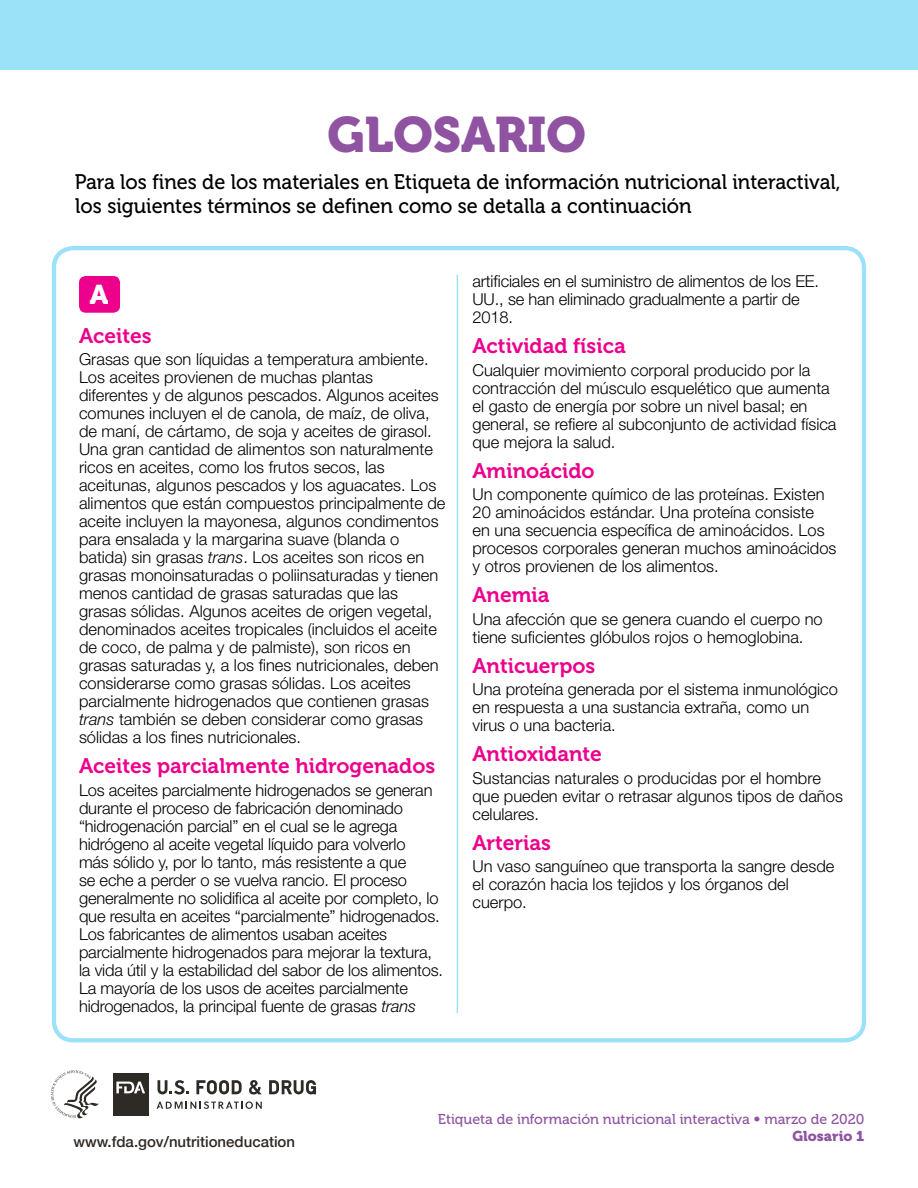
<style>
.page{position:relative;width:918px;height:1188px;background:#fff}
.page>*{position:absolute;margin:0;border:0;box-sizing:border-box;transform-origin:0 0}
.t1{font:49.5px "Museo 900";color:#8f53a1}
.Subhead_White{font:27px "Museo 900";color:#fff}
.Glossary_Body{font:21px/24px "Museo 500";color:#000;scale:.95 1}
.Glossary_Subhead{font:21px "Museo 700";color:#ec008c}
.Glossary_Subhead_Ora{font:21px "Museo 700";color:#ec008c}
.Glossary_Body-2{font:300 16.5px/18px "Helvetica Neue LT Std";color:#000}
.t2{font:500 15px "Helvetica Neue";color:#2e2925}
.t3{font:14.25px/17.1px "Museo 500";color:#8f53a1;text-align:right}
.s1{font-style:italic}
.s2{font-family:"Frutiger LT Std"}
.s3{font-family:"Museo 900"}
</style>
<div class="page">
<hr style="left:457px;top:275px;width:1px;height:738px;background:#9be2f8">
<div style="left:79px;top:276px;width:41px;height:37px;background:#ec008c;border-radius:7px"></div>
<div style="left:0;top:0;width:918px;height:69px;background:#9be2f8"></div>
<div style="left:52px;top:246px;width:814px;height:796px;border:4px solid #9be2f8;border-radius:19px"></div>
<svg style="left:157px;top:1101px;width:105px;height:8px"></svg>
<svg style="left:196px;top:1080px;width:46px;height:14px"></svg>
<svg style="left:249px;top:1080px;width:13px;height:15px"></svg>
<svg style="left:269px;top:1080px;width:47px;height:14px"></svg>
<svg style="left:158px;top:1080px;width:31px;height:15px"></svg>
<div style="left:113px;top:1073px;width:35px;height:43px;background:#2e2a26"></div>
<svg style="left:116px;top:1082px;width:29px;height:11px"></svg>
<svg style="left:51px;top:1070px;width:48px;height:49px"></svg>
<h1 class="t1" style="left:327px;top:107px;width:260px">GLOSARIO</h1>
<p class="Glossary_Body" style="left:75px;top:170px;width:808px">Para los fines de los materiales en Etiqueta de información nutricional interactival, los siguientes términos se definen como se detalla a continuación</p>
<p class="Subhead_White" style="left:90px;top:279px;width:20px">A</p>
<p class="Glossary_Subhead_Ora" style="left:79px;top:324px;width:74px">Aceites</p>
<p class="Glossary_Body-2" style="left:79px;top:350px;width:368px">Grasas que son líquidas a temperatura ambiente.<br>Los aceites provienen de muchas plantas diferentes y de algunos pescados. Algunos aceites comunes incluyen el de canola, de maíz, de oliva, de maní, de cártamo, de soja y aceites de girasol.<br>Una gran cantidad de alimentos son naturalmente ricos en aceites, como los frutos secos, las aceitunas, algunos pescados y los aguacates. Los alimentos que están compuestos principalmente de aceite incluyen la mayonesa, algunos condimentos para ensalada y la margarina suave (blanda o batida) sin grasas <span class="s1">trans</span>. Los aceites son ricos en grasas monoinsaturadas o poliinsaturadas y tienen menos cantidad de grasas saturadas que las grasas sólidas. Algunos aceites de origen vegetal, denominados aceites tropicales (incluidos el aceite de coco, de palma y de palmiste), son ricos en grasas saturadas y, a los fines nutricionales, deben considerarse como grasas sólidas. Los aceites parcialmente hidrogenados que contienen grasas <span class="s1">trans</span> también se deben considerar como grasas sólidas a los fines nutricionales.</p>
<p class="Glossary_Subhead" style="left:79px;top:754px;width:358px">Aceites parcialmente hidrogenados</p>
<p class="Glossary_Body-2" style="left:79px;top:781px;width:366px">Los aceites parcialmente hidrogenados se generan durante el proceso de fabricación denominado “hidrogenación parcial” en el cual se le agrega hidrógeno al aceite vegetal líquido para volverlo<br>más sólido y, por lo tanto, más resistente a que<br>se eche a perder o se vuelva rancio. El proceso generalmente no solidifica al aceite por completo, lo que resulta en aceites “parcialmente” hidrogenados.<br>Los fabricantes de alimentos usaban aceites parcialmente hidrogenados para mejorar la textura, la vida útil y la estabilidad del sabor de los alimentos.<br>La mayoría de los usos de aceites parcialmente hidrogenados, la principal fuente de grasas <span class="s1">trans</span></p>
<p class="Glossary_Body-2" style="left:472px;top:272px;width:348px">artificiales en el suministro de alimentos de los EE.<br>UU., se han eliminado gradualmente a partir de<br>2018.</p>
<p class="Glossary_Subhead" style="left:472px;top:335px;width:155px">Actividad física</p>
<p class="Glossary_Body-2" style="left:472px;top:361px;width:366px">Cualquier movimiento corporal producido por la contracción del músculo esquelético que aumenta el gasto de energía por sobre un nivel basal; en general, se refiere al subconjunto de actividad física que mejora la salud.</p>
<p class="Glossary_Subhead" style="left:472px;top:459px;width:124px">Aminoácido</p>
<p class="Glossary_Body-2" style="left:472px;top:485px;width:366px">Un componente químico de las proteínas. Existen 20 aminoácidos estándar. Una proteína consiste<br>en una secuencia específica de aminoácidos. Los procesos corporales generan muchos aminoácidos y otros provienen de los alimentos.</p>
<p class="Glossary_Subhead" style="left:472px;top:584px;width:79px">Anemia</p>
<p class="Glossary_Body-2" style="left:472px;top:610px;width:352px">Una afección que se genera cuando el cuerpo no tiene suficientes glóbulos rojos o hemoglobina.</p>
<p class="Glossary_Subhead" style="left:472px;top:654px;width:124px">Anticuerpos</p>
<p class="Glossary_Body-2" style="left:472px;top:680px;width:367px">Una proteína generada por el sistema inmunológico en respuesta a una sustancia extraña, como un virus o una bacteria.</p>
<p class="Glossary_Subhead" style="left:472px;top:743px;width:131px">Antioxidante</p>
<p class="Glossary_Body-2" style="left:472px;top:769px;width:372px">Sustancias naturales o producidas por el hombre que pueden evitar o retrasar algunos tipos de daños celulares.</p>
<p class="Glossary_Subhead" style="left:472px;top:831px;width:80px">Arterias</p>
<p class="Glossary_Body-2" style="left:472px;top:857px;width:363px">Un vaso sanguíneo que transporta la sangre desde el corazón hacia los tejidos y los órganos del cuerpo.</p>
<p class="t2" style="left:73px;top:1130px;width:223px">www.fda.gov/nutritioneducation</p>
<p class="t3" style="left:438px;top:1111px;width:428px">Etiqueta de información nutricional interactiva <span class="s2">•</span> marzo de 2020<br><span class="s3">Glosario 1</span></p>
</div>
